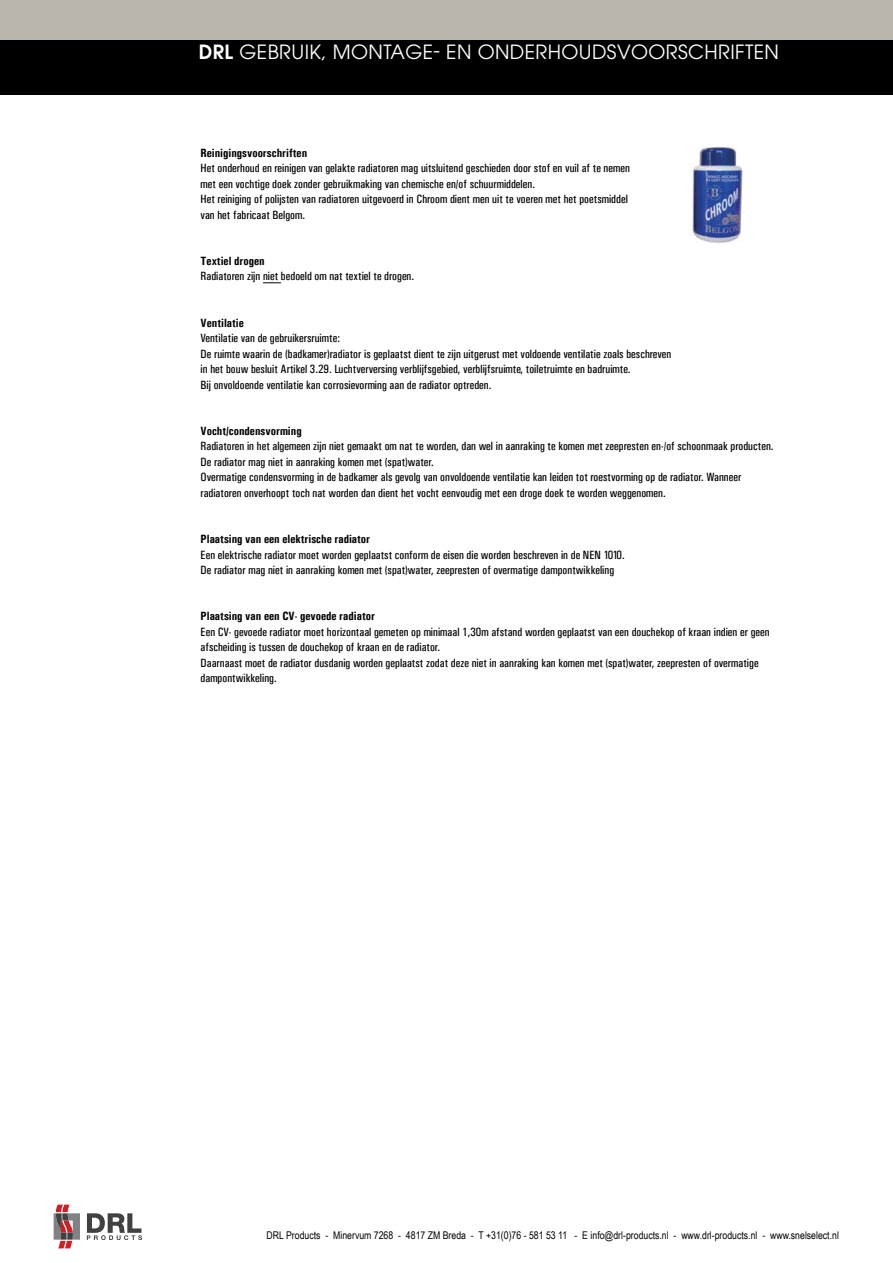
<style>
.page{position:relative;width:893px;height:1263px;background:#fff}
.page>*{position:absolute;margin:0;border:0;box-sizing:border-box;transform-origin:0 0}
.t1{font:19.5px "ITC Avant Garde Std";letter-spacing:.02em;color:#fff}
.t2{font:12px/15.5px "Univers Condensed";color:#000}
.t3{font:700 12px "Univers Condensed";color:#000}
.t4{font:300 condensed 11.25px "Univers LT Std";color:#414042}
.t5{font:10.65px "Arial Narrow";color:#000}
.s1{font-weight:600}
.s2{font-family:"Univers Condensed";font-weight:700;font-stretch:normal}
.s3{font-size:18px;color:#6d6e71}
.s4{font-size:18px;color:#fff}
</style>
<div class="page">
<div style="left:0;top:0;width:893px;height:94px;background:#bbb6ab"></div>
<svg style="left:263px;top:282px;width:18px;height:1px"></svg>
<img style="left:692px;top:144px;width:52px;height:99px">
<div style="left:0;top:40px;width:893px;height:55px;background:#000"></div>
<svg style="left:53px;top:1205px;width:27px;height:43px"></svg>
<svg style="left:87px;top:1213px;width:55px;height:27px"></svg>
<h1 class="t1" style="left:199px;top:40px;width:582px"><span class="s1">DRL</span> GEBRUIK, MONTAGE- EN ONDERHOUDSVOORSCHRIFTEN</h1>
<p class="t3" style="left:201px;top:145px;width:108px">Reinigingsvoorschriften</p>
<p class="t2" style="left:201px;top:160px;width:431px">Het onderhoud en reinigen van gelakte radiatoren mag uitsluitend geschieden door stof en vuil af te nemen met een vochtige doek zonder gebruikmaking van chemische en/of schuurmiddelen.<br>Het reiniging of polijsten van radiatoren uitgevoerd in Chroom dient men uit te voeren met het poetsmiddel van het fabricaat Belgom.</p>
<p class="t3" style="left:201px;top:254px;width:66px">Textiel drogen</p>
<p class="t2" style="left:201px;top:269px;width:215px">Radiatoren zijn niet bedoeld om nat textiel te drogen.</p>
<p class="t3" style="left:201px;top:315px;width:45px">Ventilatie</p>
<p class="t2" style="left:201px;top:330px;width:472px">Ventilatie van de gebruikersruimte:<br>De ruimte waarin de (badkamer)radiator is geplaatst dient te zijn uitgerust met voldoende ventilatie zoals beschreven in het bouw besluit Artikel 3.29. Luchtverversing verblijfsgebied, verblijfsruimte, toiletruimte en badruimte.<br>Bij onvoldoende ventilatie kan corrosievorming aan de radiator optreden.</p>
<p class="t3" style="left:201px;top:424px;width:103px">Vocht/condensvorming</p>
<p class="t2" style="left:201px;top:439px;width:574px">Radiatoren in het algemeen zijn niet gemaakt om nat te worden, dan wel in aanraking te komen met zeepresten en-/of schoonmaak producten.<br>De radiator mag niet in aanraking komen met (spat)water.<br>Overmatige condensvorming in de badkamer als gevolg van onvoldoende ventilatie kan leiden tot roestvorming op de radiator. Wanneer radiatoren onverhoopt toch nat worden dan dient het vocht eenvoudig met een droge doek te worden weggenomen.</p>
<p class="t3" style="left:201px;top:532px;width:171px">Plaatsing van een elektrische radiator</p>
<p class="t2" style="left:201px;top:547px;width:426px">Een elektrische radiator moet worden geplaatst conform de eisen die worden beschreven in de NEN 1010.<br>De radiator mag niet in aanraking komen met (spat)water, zeepresten of overmatige dampontwikkeling</p>
<p class="t3" style="left:201px;top:609px;width:176px">Plaatsing van een CV- gevoede radiator</p>
<p class="t2" style="left:201px;top:624px;width:571px">Een CV- gevoede radiator moet horizontaal gemeten op minimaal 1,30m afstand worden geplaatst van een douchekop of kraan indien er geen afscheiding is tussen de douchekop of kraan en de radiator.<br>Daarnaast moet de radiator dusdanig worden geplaatst zodat deze niet in aanraking kan komen met (spat)water, zeepresten of overmatige dampontwikkeling.</p>
<p class="t4" style="left:580px;top:1231px;width:304px">Meer informatie <span class="s2">pag. 00</span> DRL E-Comfort Catalogus 01.10.2021 <span class="s3">103</span></p>
<p class="t4" style="left:736px;top:1231px;width:138px">DRL E-C mfort Catalogus <span class="s4">103</span></p>
<p class="t5" style="left:267px;top:1228px;width:574px">DRL Products - Minervum 7268 - 4817 ZM Breda - T +31(0)76 - 581 53 11 - E info@drl-products.nl - www.drl-products.nl - www.snelselect.nl</p>
</div>
